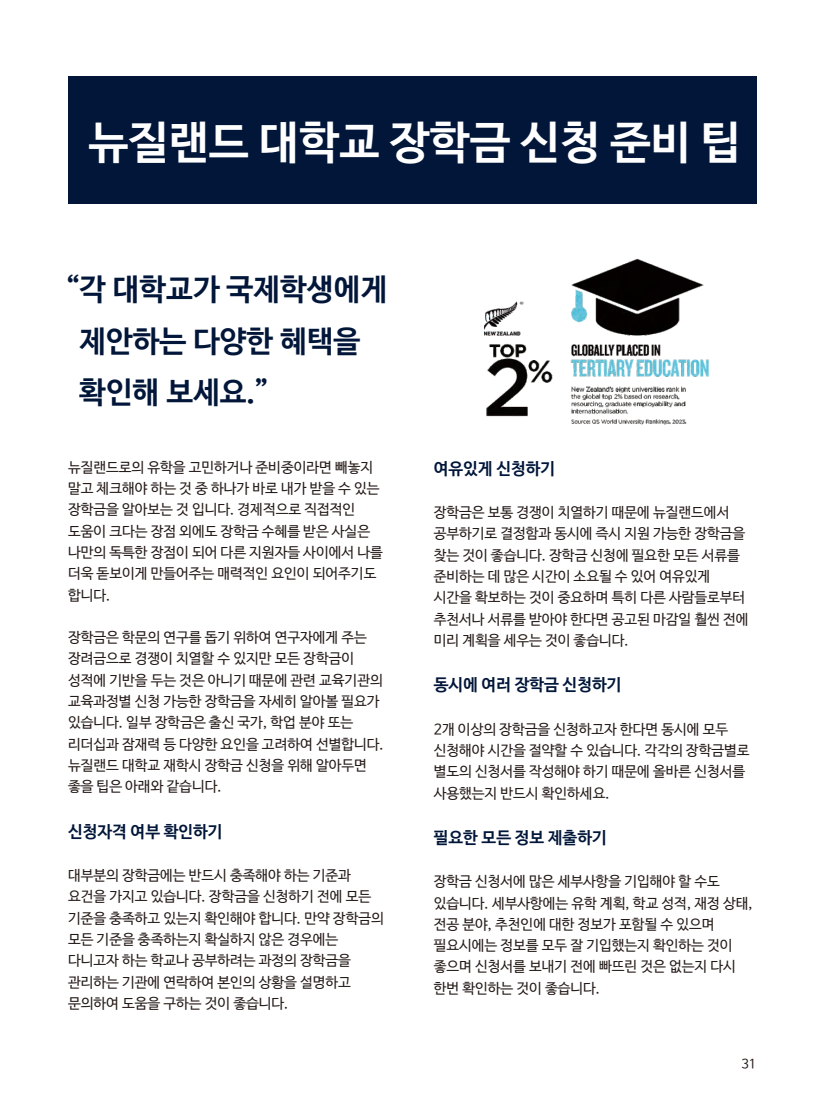
<style>
.page{position:relative;width:825px;height:1119px;background:#fff}
.page>*{position:absolute;margin:0;border:0;box-sizing:border-box;transform-origin:0 0}
.t1{font:700 45px "Nanum Barun Gothic";color:#fff}
.t2{font:700 30px/51.8px "Nanum Barun Gothic";color:#011639}
.t3{font:700 16.5px "Nanum Barun Gothic";color:#011639}
.t4{font:14.25px/21.3px "Nanum Barun Gothic";color:#231916}
.t5{font:12.75px "Nanum Barun Gothic";color:#231916}
</style>
<div class="page">
<div style="left:68px;top:77px;width:689px;height:127px;background:#011639"></div>
<img style="left:484px;top:258px;width:225px;height:167px">
<h1 class="t1" style="left:89px;top:119px;width:654px">뉴질랜드 대학교 장학금 신청 준비 팁</h1>
<h2 class="t2" style="left:79px;top:264px;width:309px;text-indent:-13px">“각 대학교가 국제학생에게 제안하는 다양한 혜택을 확인해 보세요.”</h2>
<p class="t4" style="left:68px;top:457px;width:313px">뉴질랜드로의 유학을 고민하거나 준비중이라면 빼놓지 말고 체크해야 하는 것 중 하나가 바로 내가 받을 수 있는 장학금을 알아보는 것 입니다. 경제적으로 직접적인</p>
<p class="t3" style="left:434px;top:459px;width:123px">여유있게 신청하기</p>
<p class="t4" style="left:434px;top:502px;width:297px">장학금은 보통 경쟁이 치열하기 때문에 뉴질랜드에서</p>
<p class="t4" style="left:68px;top:521px;width:303px">도움이 크다는 장점 외에도 장학금 수혜를 받은 사실은</p>
<p class="t4" style="left:434px;top:523px;width:313px">공부하기로 결정함과 동시에 즉시 지원 가능한 장학금을</p>
<p class="t4" style="left:68px;top:542px;width:316px">나만의 독특한 장점이 되어 다른 지원자들 사이에서 나를</p>
<p class="t4" style="left:434px;top:545px;width:308px">찾는 것이 좋습니다. 장학금 신청에 필요한 모든 서류를</p>
<p class="t4" style="left:68px;top:563px;width:310px">더욱 돋보이게 만들어주는 매력적인 요인이 되어주기도</p>
<p class="t4" style="left:434px;top:566px;width:278px">준비하는 데 많은 시간이 소요될 수 있어 여유있게</p>
<p class="t4" style="left:68px;top:585px;width:44px">합니다.</p>
<p class="t4" style="left:434px;top:587px;width:316px">시간을 확보하는 것이 중요하며 특히 다른 사람들로부터 추천서나 서류를 받아야 한다면 공고된 마감일 훨씬 전에</p>
<p class="t4" style="left:68px;top:627px;width:300px">장학금은 학문의 연구를 돕기 위하여 연구자에게 주는</p>
<p class="t4" style="left:434px;top:630px;width:196px">미리 계획을 세우는 것이 좋습니다.</p>
<p class="t4" style="left:68px;top:648px;width:316px">장려금으로 경쟁이 치열할 수 있지만 모든 장학금이 성적에 기반을 두는 것은 아니기 때문에 관련 교육기관의 교육과정별 신청 가능한 장학금을 자세히 알아볼 필요가 있습니다. 일부 장학금은 출신 국가, 학업 분야 또는</p>
<p class="t3" style="left:434px;top:676px;width:189px">동시에 여러 장학금 신청하기</p>
<p class="t4" style="left:434px;top:719px;width:296px">2개 이상의 장학금을 신청하고자 한다면 동시에 모두</p>
<p class="t4" style="left:68px;top:734px;width:317px">리더십과 잠재력 등 다양한 요인을 고려하여 선별합니다.</p>
<p class="t4" style="left:434px;top:740px;width:317px">신청해야 시간을 절약할 수 있습니다. 각각의 장학금별로</p>
<p class="t4" style="left:68px;top:755px;width:300px">뉴질랜드 대학교 재학시 장학금 신청을 위해 알아두면</p>
<p class="t4" style="left:434px;top:761px;width:313px">별도의 신청서를 작성해야 하기 때문에 올바른 신청서를</p>
<p class="t4" style="left:68px;top:776px;width:155px">좋을 팁은 아래와 같습니다.</p>
<p class="t4" style="left:434px;top:782px;width:177px">사용했는지 반드시 확인하세요.</p>
<p class="t3" style="left:68px;top:822px;width:156px">신청자격 여부 확인하기</p>
<p class="t3" style="left:434px;top:828px;width:174px">필요한 모든 정보 제출하기</p>
<p class="t4" style="left:68px;top:865px;width:284px">대부분의 장학금에는 반드시 충족해야 하는 기준과</p>
<p class="t4" style="left:434px;top:871px;width:288px">장학금 신청서에 많은 세부사항을 기입해야 할 수도</p>
<p class="t4" style="left:68px;top:886px;width:305px">요건을 가지고 있습니다. 장학금을 신청하기 전에 모든</p>
<p class="t4" style="left:434px;top:892px;width:320px">있습니다. 세부사항에는 유학 계획, 학교 성적, 재정 상태,</p>
<p class="t4" style="left:68px;top:907px;width:317px">기준을 충족하고 있는지 확인해야 합니다. 만약 장학금의</p>
<p class="t4" style="left:434px;top:914px;width:282px">전공 분야, 추천인에 대한 정보가 포함될 수 있으며</p>
<p class="t4" style="left:68px;top:929px;width:272px">모든 기준을 충족하는지 확실하지 않은 경우에는</p>
<p class="t4" style="left:434px;top:935px;width:300px">필요시에는 정보를 모두 잘 기입했는지 확인하는 것이</p>
<p class="t4" style="left:68px;top:950px;width:284px">다니고자 하는 학교나 공부하려는 과정의 장학금을</p>
<p class="t4" style="left:434px;top:956px;width:303px">좋으며 신청서를 보내기 전에 빠뜨린 것은 없는지 다시</p>
<p class="t4" style="left:68px;top:971px;width:284px">관리하는 기관에 연락하여 본인의 상황을 설명하고</p>
<p class="t4" style="left:434px;top:978px;width:168px">한번 확인하는 것이 좋습니다.</p>
<p class="t4" style="left:68px;top:993px;width:222px">문의하여 도움을 구하는 것이 좋습니다.</p>
<p class="t5" style="left:741px;top:1057px;width:16px">31</p>
</div>
